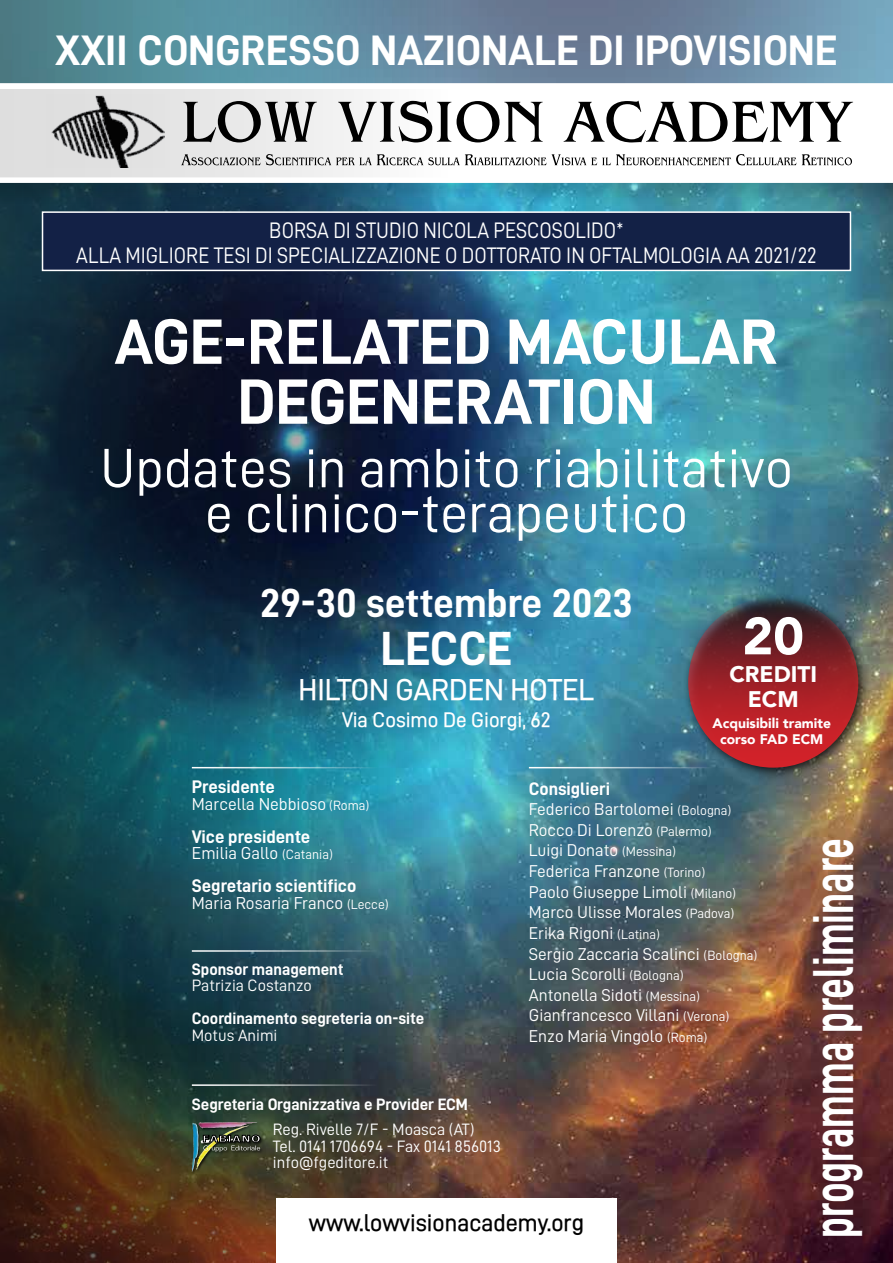
<style>
.page{position:relative;width:893px;height:1263px;background:#fff}
.page>*{position:absolute;margin:0;border:0;box-sizing:border-box;transform-origin:0 0}
.t1{font:64.2px/60px "D DIN PRO Bold";color:#fff;text-align:center}
.t2{font:57.9px "D DIN PRO Bold";color:#fff;scale:.7 1}
.t3{font:55.65px/45px "D DIN PRO Regular";color:#fff;text-align:center}
.t4{font:900 51.9px "Avenir";color:#fff}
.t5{font:48px "D DIN PRO Bold";letter-spacing:-.005em;color:#fff}
.t6{font:42.75px "D DIN PRO Bold";color:#fff}
.t7{font:40.5px "D DIN PRO Bold";color:#fff}
.t8{font:30px "D DIN PRO Medium";color:#fff}
.t9{font:24.15px "D DIN PRO Medium";color:#000}
.t10{font:22.5px/25.5px "D DIN PRO Regular";color:#fff;text-align:center;scale:.9 1}
.t11{font:900 22.5px/25px "Avenir";color:#fff;text-align:center}
.t12{font:21px "D DIN PRO Medium";color:#fff}
.t13{font:18.3px "D DIN PRO Bold";color:#fff}
.t14{font:18.15px "D DIN PRO Bold";color:#fff}
.t15{font:17.4px "D DIN PRO Regular";color:#fff}
.t16{font:17.1px/20.5px "D DIN PRO Regular";color:#fff}
.t17{font:16.5px/16.5px "D DIN PRO Regular";color:#fff}
.t18{font:16.5px "D DIN PRO Bold";color:#fff}
.t19{font:900 13.8px/16.6px "Avenir";color:#fff;text-align:center}
.s1{font-size:13.5px}
</style>
<div class="page">
<img style="left:448px;top:207px;width:445px;height:1056px">
<img style="left:0;top:207px;width:448px;height:1056px">
<img style="left:0;top:0;width:893px;height:81px">
<div style="left:0;top:81px;width:893px;height:126px;background:#000;opacity:.18"></div>
<div style="left:0;top:83px;width:893px;height:100px;background:linear-gradient(to right,#e0e0e0,#fff)"></div>
<svg style="left:181px;top:154px;width:671px;height:11px"></svg>
<svg style="left:183px;top:100px;width:670px;height:42px"></svg>
<img style="left:47px;top:94px;width:118px;height:74px">
<div style="left:0;top:84px;width:893px;height:5px;background:#fff"></div>
<div style="left:0;top:177px;width:893px;height:6px;background:#fff"></div>
<div style="left:276px;top:1198px;width:341px;height:65px;background:#fff"></div>
<div style="left:682px;top:592px;width:188px;height:187px;background:#000;opacity:.75"></div>
<svg style="left:688px;top:597px;width:170px;height:171px;background:#922229"></svg>
<div style="left:191px;top:1122px;width:73px;height:53px;background:#000;opacity:.75"></div>
<img style="left:198px;top:1122px;width:54px;height:3px">
<svg style="left:203px;top:1135px;width:57px;height:17px"></svg>
<div style="left:43px;top:212px;width:807px;height:58px;background:#132146"></div>
<div style="left:42px;top:211px;width:809px;height:60px;border:2px solid #fff"></div>
<hr style="left:192px;top:767px;width:185px;height:1px;background:#fff">
<hr style="left:192px;top:1084px;width:185px;height:2px;background:#fff">
<hr style="left:529px;top:767px;width:185px;height:1px;background:#fff">
<hr style="left:192px;top:950px;width:185px;height:2px;background:#fff">
<h3 class="t6" style="left:55px;top:26px;width:784px">XXII CONGRESSO NAZIONALE DI IPOVISIONE</h3>
<h3 class="t10" style="left:76px;top:217px;width:824px">BORSA DI STUDIO NICOLA PESCOSOLIDO*<br>ALLA MIGLIORE TESI DI SPECIALIZZAZIONE O DOTTORATO IN OFTALMOLOGIA AA 2021/22</h3>
<h1 class="t1" style="left:114px;top:310px;width:666px">AGE-RELATED MACULAR<br>DEGENERATION</h1>
<h3 class="t3" style="left:100px;top:445px;width:694px">Updates in ambito riabilitativo e clinico-terapeutico</h3>
<h3 class="t7" style="left:260px;top:581px;width:374px">29-30 settembre 2023</h3>
<h3 class="t5" style="left:380px;top:621px;width:134px">LECCE</h3>
<h3 class="t8" style="left:298px;top:673px;width:297px">HILTON GARDEN HOTEL</h3>
<p class="t12" style="left:342px;top:708px;width:210px">Via Cosimo De Giorgi, 62</p>
<h3 class="t4" style="left:742px;top:592px;width:63px">20</h3>
<h3 class="t11" style="left:729px;top:661px;width:89px">CREDITI<br>ECM</h3>
<p class="t19" style="left:712px;top:714px;width:120px">Acquisibili tramite corso FAD ECM</p>
<p class="t13" style="left:192px;top:777px;width:84px">Presidente</p>
<p class="t15" style="left:192px;top:794px;width:179px">Marcella Nebbioso <span class="s1">(Roma)</span></p>
<p class="t13" style="left:192px;top:826px;width:120px">Vice presidente</p>
<p class="t15" style="left:192px;top:844px;width:143px">Emilia Gallo <span class="s1">(Catania)</span></p>
<p class="t13" style="left:192px;top:876px;width:166px">Segretario scientifico</p>
<p class="t15" style="left:192px;top:893px;width:198px">Maria Rosaria Franco <span class="s1">(Lecce)</span></p>
<p class="t18" style="left:192px;top:960px;width:153px">Sponsor management</p>
<p class="t17" style="left:192px;top:977px;width:122px">Patrizia Costanzo</p>
<p class="t18" style="left:192px;top:1009px;width:234px">Coordinamento segreteria on-site</p>
<p class="t17" style="left:192px;top:1027px;width:87px">Motus Animi</p>
<p class="t18" style="left:192px;top:1095px;width:278px">Segreteria Organizzativa e Provider ECM</p>
<p class="t17" style="left:273px;top:1121px;width:229px">Reg. Rivelle 7/F - Moasca (AT)<br>Tel. 0141 1706694 - Fax 0141 856013 info@fgeditore.it</p>
<p class="t14" style="left:529px;top:778px;width:83px">Consiglieri</p>
<p class="t16" style="left:529px;top:799px;width:230px">Federico Bartolomei <span class="s1">(Bologna)<br></span>Rocco Di Lorenzo <span class="s1">(Palermo)<br></span>Luigi Donato <span class="s1">(Messina)<br></span>Federica Franzone <span class="s1">(Torino)<br></span>Paolo Giuseppe Limoli <span class="s1">(Milano)<br></span>Marco Ulisse Morales <span class="s1">(Padova)<br></span>Erika Rigoni <span class="s1">(Latina)<br></span>Sergio Zaccaria Scalinci <span class="s1">(Bologna)<br></span>Lucia Scorolli <span class="s1">(Bologna)<br></span>Antonella Sidoti <span class="s1">(Messina)<br></span>Gianfrancesco Villani <span class="s1">(Verona)<br></span>Enzo Maria Vingolo <span class="s1">(Roma)</span></p>
<h3 class="t9" style="left:309px;top:1209px;width:277px">www.lowvisionacademy.org</h3>
<h2 class="t2" style="left:801px;top:1238px;width:573px;rotate:-90deg">programma preliminare</h2>
</div>
